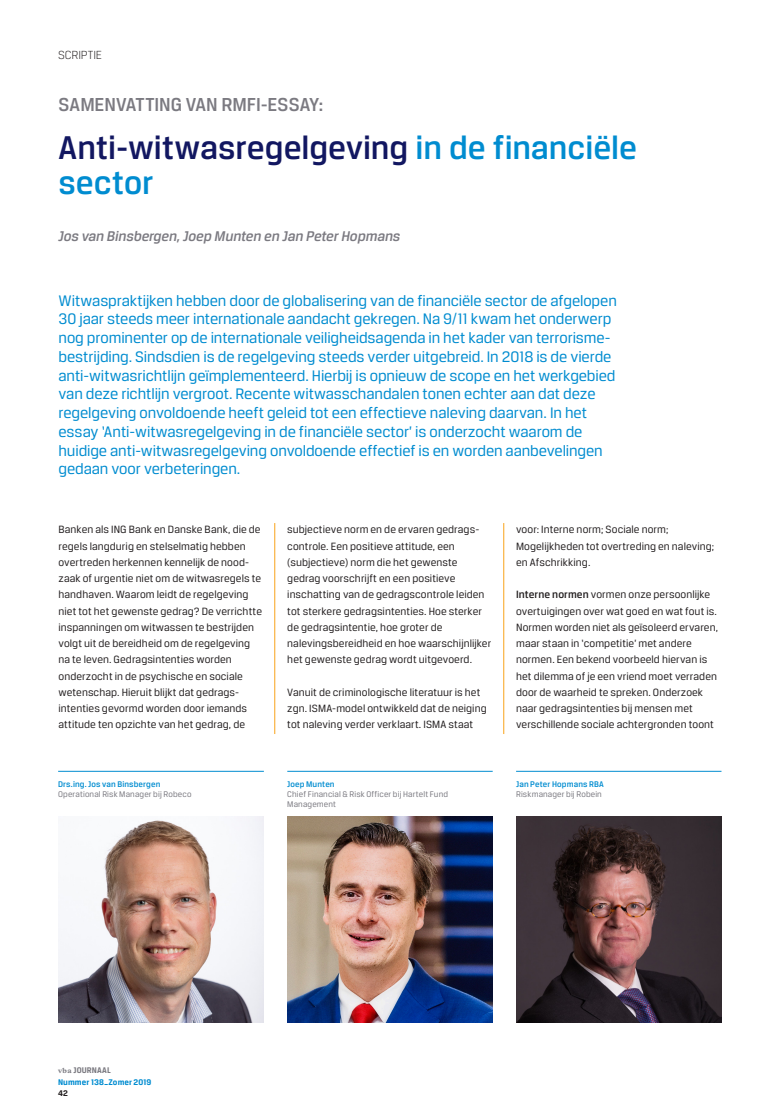
<style>
.page{position:relative;width:780px;height:1117px;background:#fff}
.page>*{position:absolute;margin:0;border:0;box-sizing:border-box;transform-origin:0 0}
.Titel_groot{font:500 35px/35px "CFA Breuer Text";color:#121761}
.Chapeau_boven_titel{font:500 20px "CFA Breuer Text";color:#7b7a81}
.INTRO_3kolommen{font:16.25px/18.8px "CFA Breuer Text";letter-spacing:-.01em;color:#008cd0}
.Auteursnamen{font:italic 500 15px "CFA Breuer Text";letter-spacing:-.005em;color:#7b7a81}
.kopregel{font:300 12.5px "CFA Breuer Text";letter-spacing:-.01em;color:#231f20}
.Plat_schreefloos{font:11.25px/16.2px "CFA Breuer Text";letter-spacing:.005em;color:#231f20}
.Auteur_naast_foto{font:8.75px/10px "CFA Breuer Text";letter-spacing:.015em;color:#7b7a81}
.t1{font:700 8.75px/11.2px "CFA Breuer Text";letter-spacing:.01em;color:#008cd0}
.t2{font:700 8.75px "CFA Breuer Text";color:#231f20}
.s1{color:#008cd0}
.s2{font-weight:500}
.s3{font-weight:500;color:#008cd0}
.s4{font-family:"Plantin";font-size:7.5px;color:#7b7a81}
.s5{color:#7b7a81}
</style>
<div class="page">
<hr style="left:274px;top:523px;width:1px;height:210px;background:#f9a31b">
<hr style="left:503px;top:523px;width:1px;height:210px;background:#f9a31b">
<svg style="left:58px;top:771px;width:206px;height:1px"></svg>
<hr style="left:58px;top:770px;width:206px;height:1px;background:#008cd0">
<img style="left:58px;top:816px;width:206px;height:205px">
<svg style="left:516px;top:771px;width:205px;height:1px"></svg>
<hr style="left:516px;top:770px;width:205px;height:1px;background:#008cd0">
<img style="left:516px;top:816px;width:205px;height:205px">
<svg style="left:287px;top:771px;width:205px;height:1px"></svg>
<hr style="left:287px;top:770px;width:205px;height:1px;background:#008cd0">
<img style="left:287px;top:816px;width:205px;height:205px">
<p class="kopregel" style="left:58px;top:48px;width:46px">SCRIPTIE</p>
<p class="Chapeau_boven_titel" style="left:58px;top:93px;width:266px">SAMENVATTING VAN RMFI-ESSAY:</p>
<p class="Titel_groot" style="left:58px;top:130px;width:580px">Anti-witwasregelgeving <span class="s1">in de financiële sector</span></p>
<p class="Auteursnamen" style="left:58px;top:227px;width:343px">Jos van Binsbergen, Joep Munten en Jan Peter Hopmans</p>
<p class="INTRO_3kolommen" style="left:58px;top:290px;width:560px">Witwaspraktijken hebben door de globalisering van de financiële sector de afgelopen 30 jaar steeds meer internationale aandacht gekregen. Na 9/11 kwam het onderwerp nog prominenter op de internationale veiligheidsagenda in het kader van terrorisme&shy;bestrijding. Sindsdien is de regelgeving steeds verder uitgebreid. In 2018 is de vierde anti-witwasrichtlijn geïmplementeerd. Hierbij is opnieuw de scope en het werkgebied van deze richtlijn vergroot. Recente witwasschandalen tonen echter aan dat deze regelgeving onvoldoende heeft geleid tot een effectieve naleving daarvan. In het essay ‘Anti-witwasregelgeving in de financiële sector’ is onderzocht waarom de huidige anti-witwasregelgeving onvoldoende effectief is en worden aanbevelingen gedaan voor verbeteringen.</p>
<p class="Plat_schreefloos" style="left:58px;top:521px;width:205px">Banken als ING Bank en Danske Bank, die de regels langdurig en stelselmatig hebben overtreden herkennen kennelijk de nood&shy;zaak of urgentie niet om de witwasregels te handhaven. Waarom leidt de regelgeving niet tot het gewenste gedrag? De verrichtte inspanningen om witwassen te bestrijden volgt uit de bereidheid om de regelgeving na te leven. Gedragsintenties worden onderzocht in de psychische en sociale wetenschap. Hieruit blijkt dat gedrags&shy;intenties gevormd worden door iemands attitude ten opzichte van het gedrag, de</p>
<p class="Plat_schreefloos" style="left:287px;top:521px;width:205px">subjectieve norm en de ervaren gedrags&shy;controle. Een positieve attitude, een (subjectieve) norm die het gewenste gedrag voorschrijft en een positieve inschatting van de gedragscontrole leiden tot sterkere gedragsintenties. Hoe sterker de gedragsintentie, hoe groter de nalevingsbereidheid en hoe waarschijnlijker het gewenste gedrag wordt uitgevoerd.</p>
<p class="Plat_schreefloos" style="left:287px;top:683px;width:201px">Vanuit de criminologische literatuur is het zgn. ISMA-model ontwikkeld dat de neiging tot naleving verder verklaart. ISMA staat</p>
<p class="Plat_schreefloos" style="left:516px;top:521px;width:200px">voor: Interne norm; Sociale norm;<br>Mogelijkheden tot overtreding en naleving; en Afschrikking.</p>
<p class="Plat_schreefloos" style="left:516px;top:586px;width:203px"><span class="s2">Interne normen</span> vormen onze persoonlijke overtuigingen over wat goed en wat fout is.<br>Normen worden niet als geïsoleerd ervaren, maar staan in ‘competitie’ met andere normen. Een bekend voorbeeld hiervan is het dilemma of je een vriend moet verraden door de waarheid te spreken. Onderzoek naar gedragsintenties bij mensen met verschillende sociale achtergronden toont</p>
<p class="Auteur_naast_foto" style="left:58px;top:779px;width:135px"><span class="s3">Drs.ing. Jos van Binsbergen<br></span>Operational Risk Manager bij Robeco</p>
<p class="Auteur_naast_foto" style="left:516px;top:779px;width:89px"><span class="s3">Jan Peter Hopmans RBA<br></span>Riskmanager bij Robein</p>
<p class="Auteur_naast_foto" style="left:287px;top:779px;width:162px"><span class="s3">Joep Munten<br></span>Chief Financial &amp; Risk Officer bij Hartelt Fund<br>Management</p>
<p class="t1" style="left:58px;top:1064px;width:95px"><span class="s4">vba</span> <span class="s5">JOURNAAL<br></span>Nummer 138_Zomer 2019</p>
<p class="t2" style="left:58px;top:1087px;width:11px">42</p>
</div>
